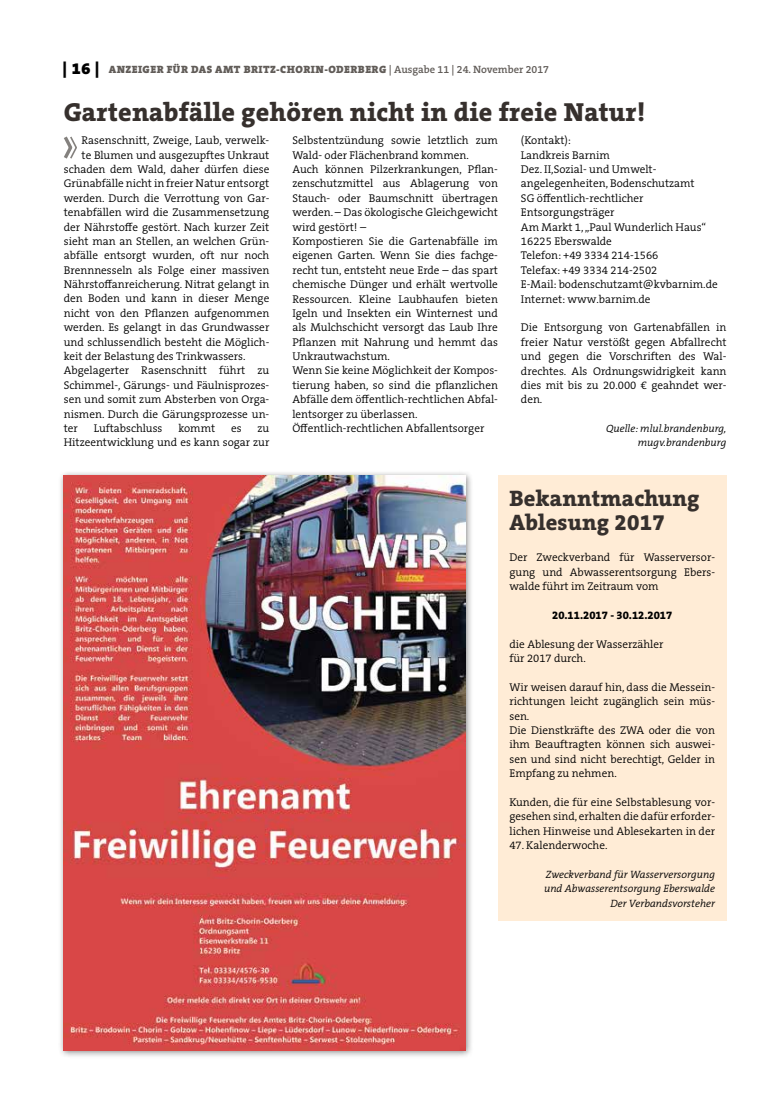
<style>
.page{position:relative;width:762px;height:1117px;background:#fff}
.page>*{position:absolute;margin:0;border:0;box-sizing:border-box;transform-origin:0 0}
.t1{font:800 26.25px "The Serif B W8";letter-spacing:.01em;color:#36302d}
.t2{font:800 22.5px/23.8px "The Serif B W8";letter-spacing:.01em;color:#36302d}
.t3{font:300 11.25px/14.4px "The Serif B W4";color:#000}
.t4{font:800 11.25px "The Serif B W8";color:#000}
.t5{font:italic 300 10.62px/14.4px "The Serif B W4";color:#000;text-align:right}
.t6{font:900 10.62px "The Serif B W9";letter-spacing:.045em;color:#615c58}
.s1{font-size:16.25px;color:#000}
.s2{font-family:"The Serif B W6";font-weight:600}
</style>
<div class="page">
<div style="left:498px;top:475px;width:228px;height:445px;background:#ffecd6"></div>
<div style="left:58px;top:469px;width:415px;height:589px;background:#000;opacity:.45"></div>
<img style="left:64px;top:475px;width:401px;height:575px">
<svg style="left:64px;top:136px;width:13px;height:23px"></svg>
<p class="t6" style="left:63px;top:63px;width:488px"><span class="s1">| 16 |</span> ANZEIGER FÜR DAS AMT BRITZ-CHORIN-ODERBERG <span class="s2">| Ausgabe 11 | 24. November 2017</span></p>
<h1 class="t1" style="left:64px;top:94px;width:583px">Gartenabfälle gehören nicht in die freie Natur!</h1>
<p class="t3" style="left:82px;top:133px;width:189px">Rasenschnitt, Zweige, Laub, verwelk-</p>
<p class="t3" style="left:82px;top:148px;width:189px">te Blumen und ausgezupftes Unkraut</p>
<p class="t3" style="left:64px;top:162px;width:207px">schaden dem Wald, daher dürfen diese</p>
<p class="t3" style="left:64px;top:176px;width:207px">Grünabfälle nicht in freier Natur entsorgt</p>
<p class="t3" style="left:64px;top:191px;width:207px">werden. Durch die Verrottung von Gar-</p>
<p class="t3" style="left:64px;top:205px;width:207px">tenabfällen wird die Zusammensetzung</p>
<p class="t3" style="left:64px;top:219px;width:207px">der Nährstoffe gestört. Nach kurzer Zeit</p>
<p class="t3" style="left:64px;top:234px;width:207px">sieht man an Stellen, an welchen Grün-</p>
<p class="t3" style="left:64px;top:248px;width:207px">abfälle entsorgt wurden, oft nur noch</p>
<p class="t3" style="left:64px;top:263px;width:207px">Brennnesseln als Folge einer massiven</p>
<p class="t3" style="left:64px;top:277px;width:207px">Nährstoffanreicherung. Nitrat gelangt in</p>
<p class="t3" style="left:64px;top:291px;width:207px">den Boden und kann in dieser Menge</p>
<p class="t3" style="left:64px;top:306px;width:207px">nicht von den Pflanzen aufgenommen</p>
<p class="t3" style="left:64px;top:320px;width:207px">werden. Es gelangt in das Grundwasser</p>
<p class="t3" style="left:64px;top:334px;width:207px">und schlussendlich besteht die Möglich-</p>
<p class="t3" style="left:64px;top:349px;width:183px">keit der Belastung des Trinkwassers.</p>
<p class="t3" style="left:64px;top:363px;width:207px">Abgelagerter Rasenschnitt führt zu</p>
<p class="t3" style="left:64px;top:378px;width:207px">Schimmel-, Gärungs- und Fäulnisprozes-</p>
<p class="t3" style="left:64px;top:392px;width:207px">sen und somit zum Absterben von Orga-</p>
<p class="t3" style="left:64px;top:406px;width:207px">nismen. Durch die Gärungsprozesse un-</p>
<p class="t3" style="left:64px;top:421px;width:16px">ter</p>
<p class="t3" style="left:94px;top:421px;width:70px">Luftabschluss</p>
<p class="t3" style="left:178px;top:421px;width:38px">kommt</p>
<p class="t3" style="left:231px;top:421px;width:12px">es</p>
<p class="t3" style="left:292px;top:133px;width:207px">Selbstentzündung sowie letztlich zum Wald- oder Flächenbrand kommen.<br>Auch können Pilzerkrankungen, Pflan&shy;zenschutzmittel aus Ablagerung von Stauch- oder Baumschnitt übertragen werden. – Das ökologische Gleichgewicht wird gestört! –<br>Kompostieren Sie die Gartenabfälle im eigenen Garten. Wenn Sie dies fachge&shy;recht tun, entsteht neue Erde – das spart chemische Dünger und erhält wertvolle Ressourcen. Kleine Laubhaufen bieten Igeln und Insekten ein Winternest und als Mulchschicht versorgt das Laub Ihre Pflanzen mit Nahrung und hemmt das Unkrautwachstum.<br>Wenn Sie keine Möglichkeit der Kompos&shy;tierung haben, so sind die pflanzlichen Abfälle dem öffentlich-rechtlichen Abfal&shy;lentsorger zu überlassen.<br>Öffentlich-rechtlichen Abfallentsorger</p>
<p class="t3" style="left:521px;top:133px;width:198px">(Kontakt):<br>Landkreis Barnim<br>Dez. II,Sozial- und Umwelt&shy;angelegenheiten, Bodenschutzamt<br>SG öffentlich-rechtlicher<br>Entsorgungsträger<br>Am Markt 1, „Paul Wunderlich Haus“<br>16225 Eberswalde<br>Telefon: +49 3334 214-1566<br>Telefax: +49 3334 214-2502<br>E-Mail: bodenschutzamt@kvbarnim.de<br>Internet: www.barnim.de</p>
<p class="t3" style="left:521px;top:320px;width:207px;text-align:justify">Die Entsorgung von Gartenabfällen in freier Natur verstößt gegen Abfallrecht und gegen die Vorschriften des Wal&shy;drechtes. Als Ordnungswidrigkeit kann dies mit bis zu 20.000 € geahndet wer&shy;den.</p>
<p class="t5" style="left:606px;top:421px;width:122px">Quelle: mlul.brandenburg, mugv.brandenburg</p>
<p class="t3" style="left:64px;top:421px;width:207px;text-align:right">zu<br>Hitzeentwicklung und es kann sogar zur</p>
<h2 class="t2" style="left:509px;top:486px;width:192px">Bekanntmachung<br>Ablesung 2017</h2>
<p class="t3" style="left:509px;top:550px;width:207px;text-align:justify">Der Zweckverband für Wasserversor&shy;gung und Abwasserentsorgung Ebers&shy;walde führt im Zeitraum vom</p>
<p class="t4" style="left:552px;top:607px;width:122px">20.11.2017 - 30.12.2017</p>
<p class="t3" style="left:509px;top:636px;width:155px">die Ablesung der Wasserzähler für 2017 durch.</p>
<p class="t3" style="left:509px;top:679px;width:207px">Wir weisen darauf hin, dass die Messein&shy;richtungen leicht zugänglich sein müs&shy;sen.<br>Die Dienstkräfte des ZWA oder die von ihm Beauftragten können sich auswei&shy;sen und sind nicht berechtigt, Gelder in<br>Empfang zu nehmen.</p>
<p class="t3" style="left:509px;top:794px;width:207px;text-align:justify">Kunden, die für eine Selbstablesung vor&shy;gesehen sind, erhalten die dafür erforder&shy;lichen Hinweise und Ablesekarten in der</p>
<p class="t3" style="left:509px;top:838px;width:100px">47. Kalenderwoche.</p>
<p class="t5" style="left:544px;top:867px;width:172px">Zweckverband für Wasserversorgung und Abwasserentsorgung Eberswalde<br>Der Verbandsvorsteher</p>
</div>
